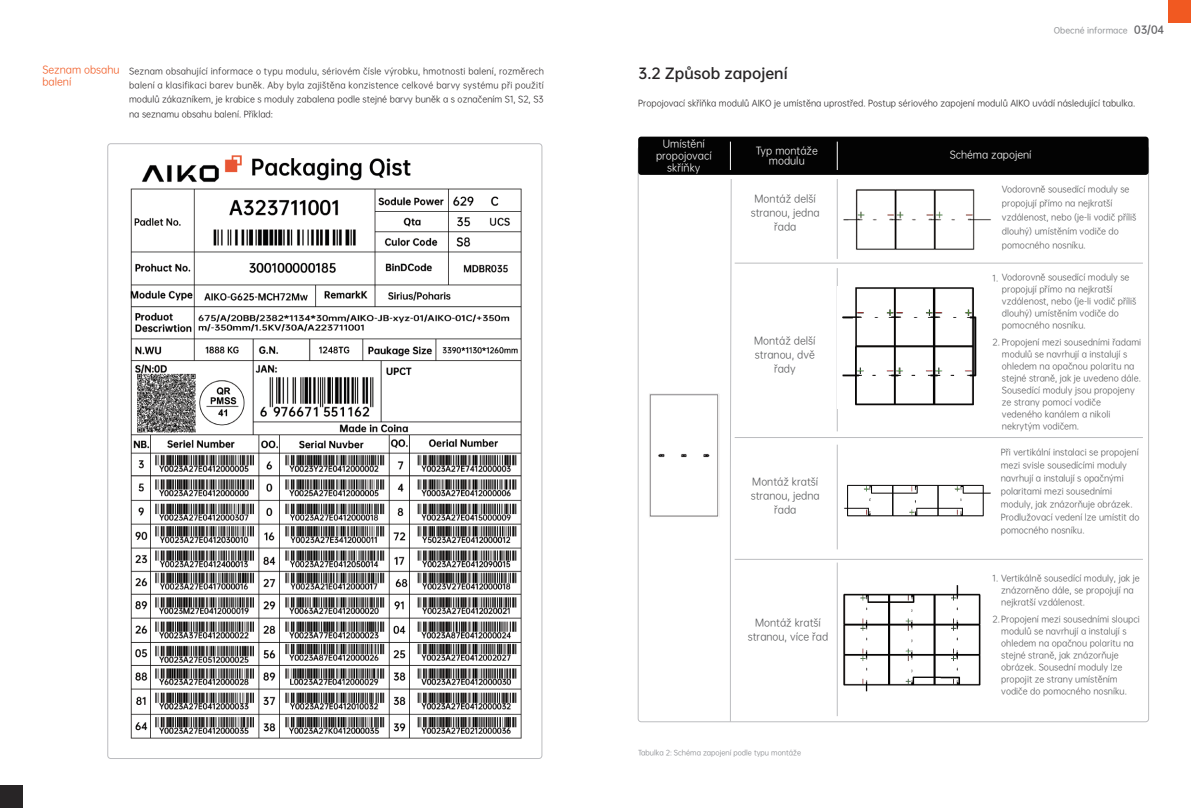
<style>
.page{position:relative;width:1191px;height:808px;background:#fff}
.page>*{position:absolute;margin:0;border:0;box-sizing:border-box;transform-origin:0 0}
.t1{font:14px "OPPO Sans B";color:#282526}
.t2{font:10px/14px "OPPO Sans R";color:#57585a;text-align:center}
.t3{font:10px/12px "OPPO Sans R";color:#fff;text-align:center}
.t4{font:10px/12px "OPPO Sans R";color:#f15921}
.t5{font:8.5px/12px "OPPO Sans R";color:#57585a}
.t6{font:8.5px/14.4px "OPPO Sans R";color:#282526;text-align:justify}
.t7{font:8px "OPPO Sans M";color:#939598}
.t8{font:7px "OPPO Sans R";color:#818387}
.s1{font-family:"OPPO Sans B";font-size:10px;color:#636366}
</style>
<div class="page">
<div style="left:1168px;top:0;width:23px;height:23px;background:#f15921"></div>
<div style="left:0;top:785px;width:23px;height:23px;background:#282526"></div>
<div style="left:638px;top:137px;width:510px;height:38px;background:#030303;border-radius:3px"></div>
<hr style="left:734px;top:263px;width:409px;height:1px;background:#bcbdc0">
<svg style="left:730px;top:179px;width:1px;height:290px"></svg>
<hr style="left:837px;top:179px;width:1px;height:80px;background:#bcbdc0">
<hr style="left:837px;top:268px;width:1px;height:163px;background:#bcbdc0">
<img style="left:649px;top:393px;width:71px;height:125px">
<svg style="left:730px;top:142px;width:1px;height:28px"></svg>
<svg style="left:837px;top:142px;width:1px;height:28px"></svg>
<img style="left:843px;top:189px;width:148px;height:61px">
<img style="left:837px;top:287px;width:140px;height:122px">
<hr style="left:730px;top:469px;width:1px;height:253px;background:#bcbdc0">
<hr style="left:837px;top:445px;width:1px;height:104px;background:#bcbdc0">
<hr style="left:837px;top:562px;width:1px;height:154px;background:#bcbdc0">
<hr style="left:734px;top:559px;width:409px;height:1px;background:#bcbdc0">
<hr style="left:734px;top:437px;width:409px;height:1px;background:#bcbdc0">
<img style="left:843px;top:585px;width:138px;height:107px">
<img style="left:844px;top:484px;width:147px;height:33px">
<hr style="left:595px;top:0;width:1px;height:808px;background:#231f20">
<hr style="left:553px;top:65px;width:1px;height:675px;background:#231f20">
<hr style="left:638px;top:65px;width:1px;height:675px;background:#231f20">
<img style="left:130px;top:155px;width:392px;height:584px">
<p class="t4" style="left:42px;top:63px;width:79px">Seznam obsahu balení</p>
<p class="t6" style="left:129px;top:63px;width:416px">Seznam obsahující informace o typu modulu, sériovém čísle výrobku, hmotnosti balení, rozměrech balení a klasifikaci barev buněk. Aby byla zajištěna konzistence celkové barvy systému při použití modulů zákazníkem, je krabice s moduly zabalena podle stejné barvy buněk a s označením S1, S2, S3 na seznamu obsahu balení. Příklad:</p>
<h1 class="t1" style="left:638px;top:61px;width:151px">3.2 Způsob zapojení</h1>
<p class="t7" style="left:1053px;top:24px;width:112px">Obecné informace <span class="s1">03/04</span></p>
<p class="t6" style="left:638px;top:95px;width:499px">Propojovací skříňka modulů AIKO je umístěna uprostřed. Postup sériového zapojení modulů AIKO uvádí následující tabulka.</p>
<p class="t3" style="left:656px;top:137px;width:57px">Umístění propojovací skříňky</p>
<p class="t3" style="left:755px;top:144px;width:64px;line-height:10px">Typ montáže modulu</p>
<p class="t3" style="left:949px;top:148px;width:83px">Schéma zapojení</p>
<p class="t2" style="left:750px;top:190px;width:70px">Montáž delší stranou, jedna řada</p>
<p class="t2" style="left:754px;top:333px;width:63px">Montáž delší stranou, dvě řady</p>
<p class="t2" style="left:750px;top:474px;width:70px">Montáž kratší stranou, jedna řada</p>
<p class="t2" style="left:748px;top:615px;width:82px">Montáž kratší stranou, více řad</p>
<p class="t8" style="left:638px;top:747px;width:164px">Tabulka 2: Schéma zapojení podle typu montáže</p>
<p class="t5" style="left:1002px;top:181px;width:136px;line-height:14px">Vodorovně sousedící moduly se propojují přímo na nejkratší vzdálenost, nebo (je-li vodič příliš dlouhý) umístěním vodiče do pomocného nosníku.</p>
<p class="t5" style="left:1002px;top:271px;width:136px;text-indent:-9px">1. Vodorovně sousedící moduly se propojují přímo na nejkratší vzdálenost, nebo (je-li vodič příliš dlouhý) umístěním vodiče do pomocného nosníku.</p>
<p class="t5" style="left:1002px;top:336px;width:141px;text-indent:-9px">2. Propojení mezi sousedními řadami modulů se navrhují a instalují s ohledem na opačnou polaritu na stejné straně, jak je uvedeno dále.<br>Sousedící moduly jsou propojeny ze strany pomocí vodiče vedeného kanálem a nikoli nekrytým vodičem.</p>
<p class="t5" style="left:1000px;top:445px;width:140px;line-height:13px">Při vertikální instalaci se propojení mezi svisle sousedícími moduly navrhují a instalují s opačnými polaritami mezi sousedními moduly, jak znázorňuje obrázek.<br>Prodlužovací vedení lze umístit do pomocného nosníku.</p>
<p class="t5" style="left:1001px;top:572px;width:140px;text-indent:-9px">1. Vertikálně sousedící moduly, jak je znázorněno dále, se propojují na nejkratší vzdálenost.</p>
<p class="t5" style="left:1001px;top:613px;width:140px;text-indent:-9px">2.Propojení mezi sousedními sloupci modulů se navrhují a instalují s ohledem na opačnou polaritu na stejné straně, jak znázorňuje obrázek. Sousední moduly lze propojit ze strany umístěním vodiče do pomocného nosníku.</p>
</div>
